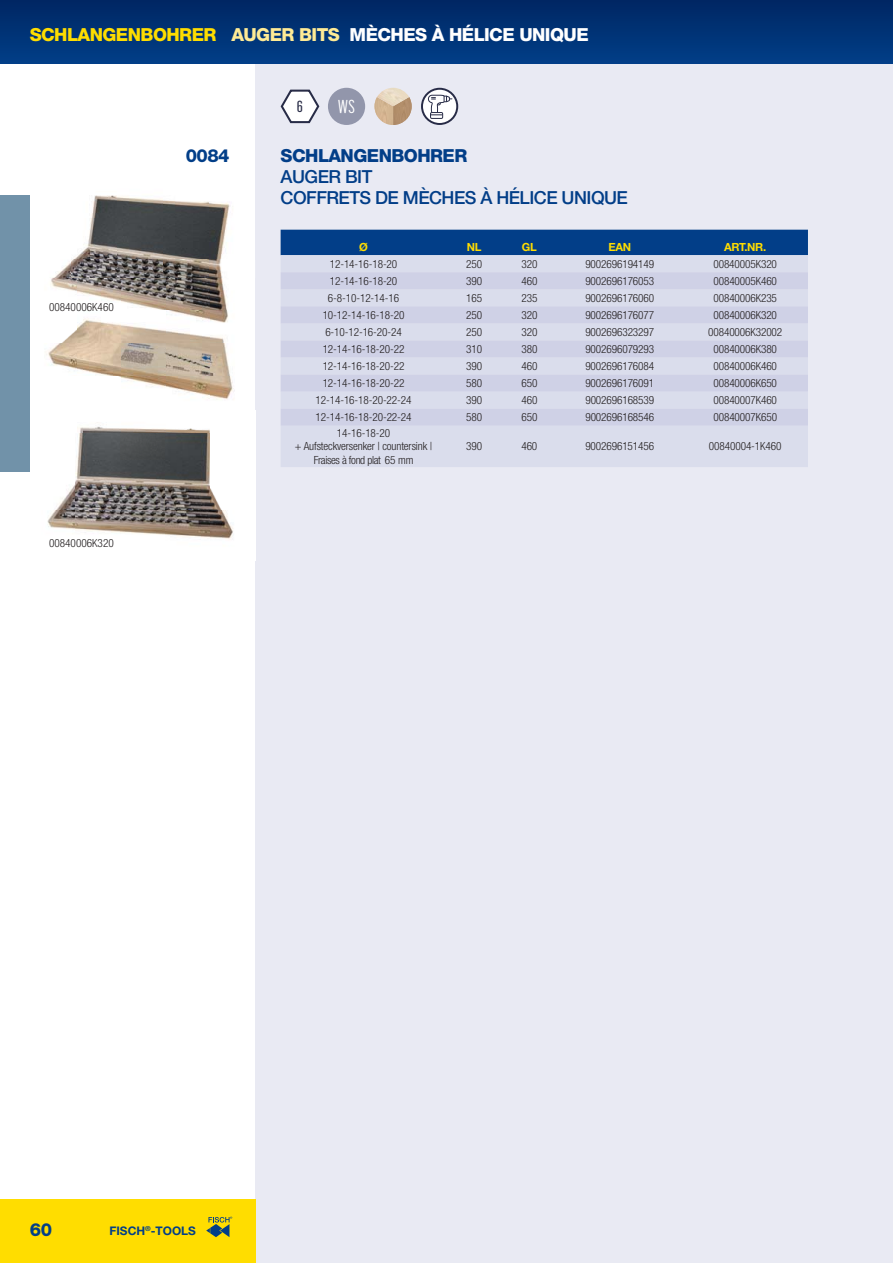
<style>
.page{position:relative;width:893px;height:1263px;background:#fff}
.page>*{position:absolute;margin:0;border:0;box-sizing:border-box;transform-origin:0 0}
.t1{font:18.3px "Flama Condensed";color:#fff}
.t2{font:800 18px "Helvetica Neue LT Std";letter-spacing:-.03em;color:#fff}
.t3{font:500 18px/21px "Helvetica Neue LT Std";letter-spacing:-.03em;color:#023e88}
.t4{font:800 18px "Helvetica Neue LT Std";letter-spacing:-.03em;color:#023e88}
.t5{font:15.75px "Flama Condensed Basic";color:#282c47}
.t6{font:700 11.85px "Helvetica Neue LT Std";color:#023e88}
.t7{font:300 condensed 11.25px/13.5px "Helvetica Neue LT Std";letter-spacing:-.01em;color:#231f20;text-align:center}
.t8{font:300 condensed 11.25px "Helvetica Neue LT Std";color:#231f20}
.t9{font:700 11.25px "Helvetica Neue LT Std";letter-spacing:-.03em;color:#fd0}
.s1{color:#fd0}
.s2{color:#ffeb95}
</style>
<div class="page">
<div style="left:255px;top:0;width:638px;height:1263px;background:#e9eaf3"></div>
<div style="left:0;top:1199px;width:255px;height:64px;background:#fd0"></div>
<div style="left:0;top:0;width:893px;height:64px;background:linear-gradient(to bottom,#002663,#013e87)"></div>
<svg style="left:206px;top:1217px;width:26px;height:20px"></svg>
<div style="left:0;top:196px;width:30px;height:276px;background:#7192a9"></div>
<div style="left:281px;top:230px;width:527px;height:25px;background:#023e88"></div>
<div style="left:281px;top:255px;width:527px;height:212px;background:#daddec"></div>
<svg style="left:281px;top:272px;width:527px;height:154px;fill:#cfd1e6"></svg>
<img style="left:25px;top:195px;width:205px;height:23px">
<img style="left:71px;top:218px;width:157px;height:42px">
<img style="left:51px;top:262px;width:20px;height:17px">
<img style="left:71px;top:260px;width:152px;height:19px">
<img style="left:25px;top:196px;width:5px;height:22px">
<img style="left:47px;top:484px;width:28px;height:45px">
<img style="left:75px;top:432px;width:158px;height:108px">
<img style="left:46px;top:279px;width:210px;height:153px">
<svg style="left:280px;top:89px;width:40px;height:35px"></svg>
<div style="left:328px;top:88px;width:37px;height:37px;background:#9296ab;border-radius:50%"></div>
<svg style="left:422px;top:89px;width:35px;height:35px"></svg>
<div style="left:421px;top:88px;width:37px;height:37px;border:2px solid #282c47;border-radius:50%"></div>
<svg style="left:427px;top:94px;width:25px;height:31px"></svg>
<svg style="left:374px;top:97px;width:38px;height:28px"></svg>
<img style="left:377px;top:88px;width:32px;height:18px">
<h2 class="t2" style="left:30px;top:24px;width:560px"><span class="s1">SCHLANGENBOHRER</span> <span class="s2">AUGER BITS</span> MÈCHES À HÉLICE UNIQUE</h2>
<p class="t8" style="left:49px;top:300px;width:66px">00840006K460</p>
<p class="t8" style="left:49px;top:536px;width:66px">00840006K320</p>
<h2 class="t4" style="left:186px;top:145px;width:45px">0084</h2>
<h3 class="t5" style="left:297px;top:97px;width:8px">6</h3>
<h1 class="t1" style="left:338px;top:96px;width:19px">WS</h1>
<h2 class="t4" style="left:281px;top:145px;width:188px">SCHLANGENBOHRER</h2>
<h2 class="t3" style="left:281px;top:166px;width:349px">AUGER BIT<br>COFFRETS DE MÈCHES À HÉLICE UNIQUE</h2>
<p class="t9" style="left:359px;top:240px;width:10px">Ø</p>
<p class="t9" style="left:467px;top:240px;width:16px">NL</p>
<p class="t9" style="left:522px;top:240px;width:16px">GL</p>
<p class="t9" style="left:608px;top:240px;width:24px">EAN</p>
<p class="t9" style="left:724px;top:240px;width:43px">ART.NR.</p>
<p class="t7" style="left:330px;top:258px;width:69px">12-14-16-18-20</p>
<p class="t7" style="left:466px;top:258px;width:17px">250</p>
<p class="t7" style="left:521px;top:258px;width:17px">320</p>
<p class="t7" style="left:585px;top:258px;width:70px">9002696194149</p>
<p class="t7" style="left:713px;top:258px;width:65px">00840005K320</p>
<p class="t7" style="left:330px;top:275px;width:69px">12-14-16-18-20</p>
<p class="t7" style="left:466px;top:275px;width:17px">390</p>
<p class="t7" style="left:521px;top:275px;width:17px">460</p>
<p class="t7" style="left:585px;top:275px;width:70px">9002696176053</p>
<p class="t7" style="left:713px;top:275px;width:65px">00840005K460</p>
<p class="t7" style="left:328px;top:292px;width:73px">6-8-10-12-14-16</p>
<p class="t7" style="left:466px;top:292px;width:17px">165</p>
<p class="t7" style="left:521px;top:292px;width:17px">235</p>
<p class="t7" style="left:585px;top:292px;width:70px">9002696176060</p>
<p class="t7" style="left:713px;top:292px;width:65px">00840006K235</p>
<p class="t7" style="left:323px;top:309px;width:83px">10-12-14-16-18-20</p>
<p class="t7" style="left:466px;top:309px;width:17px">250</p>
<p class="t7" style="left:521px;top:309px;width:17px">320</p>
<p class="t7" style="left:585px;top:309px;width:70px">9002696176077</p>
<p class="t7" style="left:713px;top:309px;width:65px">00840006K320</p>
<p class="t7" style="left:325px;top:326px;width:78px">6-10-12-16-20-24</p>
<p class="t7" style="left:466px;top:326px;width:17px">250</p>
<p class="t7" style="left:521px;top:326px;width:17px">320</p>
<p class="t7" style="left:585px;top:326px;width:70px">9002696323297</p>
<p class="t7" style="left:708px;top:326px;width:76px">00840006K32002</p>
<p class="t7" style="left:323px;top:343px;width:83px">12-14-16-18-20-22</p>
<p class="t7" style="left:466px;top:343px;width:17px">310</p>
<p class="t7" style="left:521px;top:343px;width:17px">380</p>
<p class="t7" style="left:585px;top:343px;width:70px">9002696079293</p>
<p class="t7" style="left:713px;top:343px;width:65px">00840006K380</p>
<p class="t7" style="left:323px;top:360px;width:83px">12-14-16-18-20-22</p>
<p class="t7" style="left:466px;top:360px;width:17px">390</p>
<p class="t7" style="left:521px;top:360px;width:17px">460</p>
<p class="t7" style="left:585px;top:360px;width:70px">9002696176084</p>
<p class="t7" style="left:713px;top:360px;width:65px">00840006K460</p>
<p class="t7" style="left:323px;top:377px;width:83px">12-14-16-18-20-22</p>
<p class="t7" style="left:466px;top:377px;width:17px">580</p>
<p class="t7" style="left:521px;top:377px;width:17px">650</p>
<p class="t7" style="left:585px;top:377px;width:70px">9002696176091</p>
<p class="t7" style="left:713px;top:377px;width:65px">00840006K650</p>
<p class="t7" style="left:316px;top:394px;width:97px">12-14-16-18-20-22-24</p>
<p class="t7" style="left:466px;top:394px;width:17px">390</p>
<p class="t7" style="left:521px;top:394px;width:17px">460</p>
<p class="t7" style="left:585px;top:394px;width:70px">9002696168539</p>
<p class="t7" style="left:713px;top:394px;width:65px">00840007K460</p>
<p class="t7" style="left:316px;top:411px;width:97px">12-14-16-18-20-22-24</p>
<p class="t7" style="left:466px;top:411px;width:17px">580</p>
<p class="t7" style="left:521px;top:411px;width:17px">650</p>
<p class="t7" style="left:585px;top:411px;width:70px">9002696168546</p>
<p class="t7" style="left:713px;top:411px;width:65px">00840007K650</p>
<p class="t7" style="left:295px;top:427px;width:139px">14-16-18-20<br>+ Aufsteckversenker | countersink |<br>Fraises à fond plat 65 mm</p>
<p class="t7" style="left:466px;top:441px;width:17px">390</p>
<p class="t7" style="left:521px;top:441px;width:17px">460</p>
<p class="t7" style="left:585px;top:441px;width:70px">9002696151456</p>
<p class="t7" style="left:709px;top:441px;width:74px">00840004-1K460</p>
<h2 class="t4" style="left:30px;top:1220px;width:24px">60</h2>
<p class="t6" style="left:109px;top:1224px;width:88px">FISCH<sup>®</sup>-TOOLS</p>
</div>
